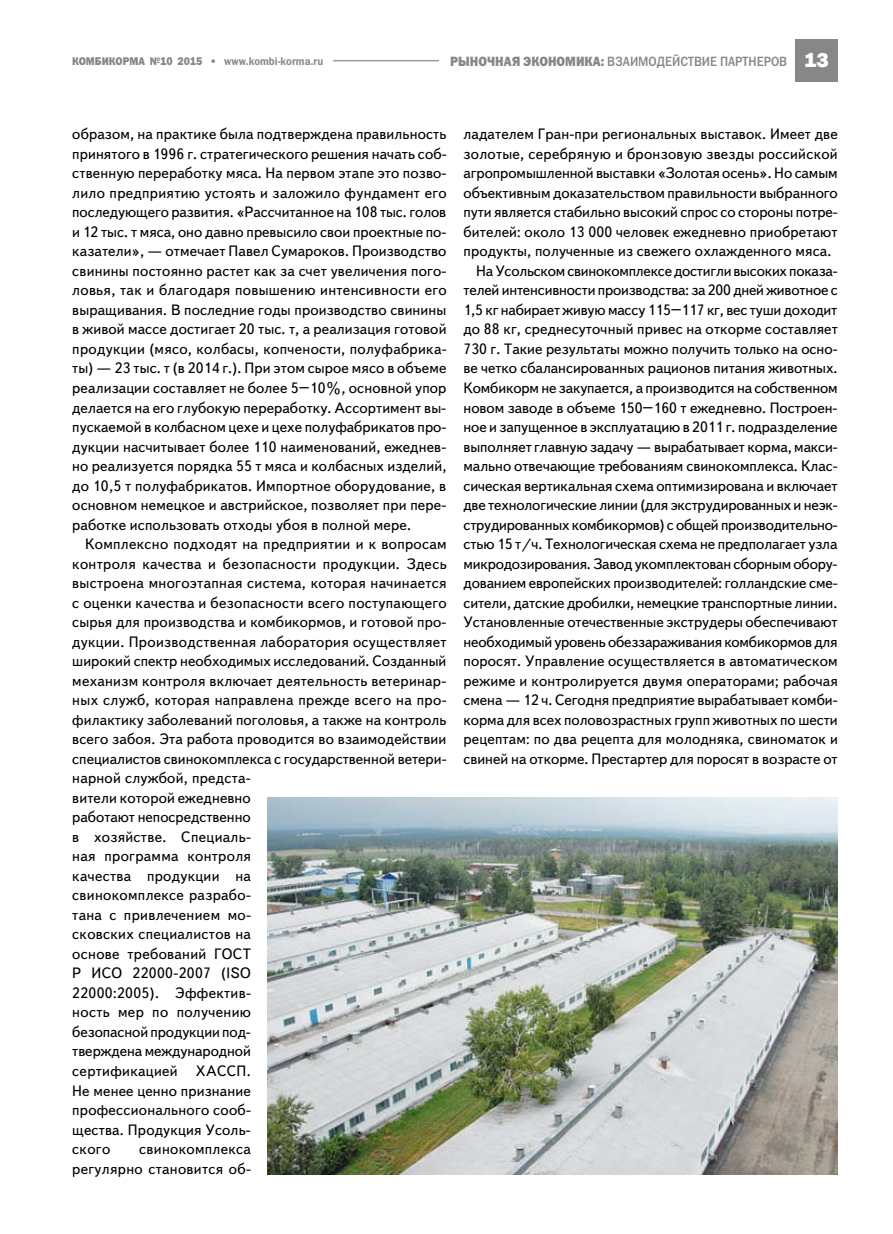
<style>
.page{position:relative;width:893px;height:1234px;background:#fff}
.page>*{position:absolute;margin:0;border:0;box-sizing:border-box;transform-origin:0 0}
.t1{font:15px/19.5px "Text Book C";color:#000;text-align:justify}
.t2{font:15px/19.5px "Text Book C";letter-spacing:.02em;color:#000}
.t3{font:13.5px "Franklin Gothic Medium C";color:#878787;scale:.9 1}
.t4{font:11.25px "Franklin Gothic Heavy C";color:#878787;scale:.9 1}
.s1{font-family:"Franklin Gothic Demi C"}
.s2{font-family:"Franklin Gothic Heavy C"}
.s3{font-family:"Franklin Gothic";font-weight:800;font-size:21px;color:#fff}
</style>
<div class="page">
<div style="left:795px;top:39px;width:43px;height:42px;background:#878787"></div>
<hr style="left:333px;top:60px;width:106px;height:1px;background:#9d9c9c">
<img style="left:268px;top:797px;width:570px;height:377px">
<p class="t4" style="left:72px;top:54px;width:281px">КОМБИКОРМА №10 2015 • <span class="s1">www.kombi-korma.ru</span></p>
<p class="t3" style="left:450px;top:54px;width:422px"><span class="s2">РЫНОЧНАЯ ЭКОНОМИКА:</span> ВЗАИМОДЕЙСТВИЕ ПАРТНЕРОВ <span class="s3">13</span></p>
<p class="t1" style="left:72px;top:125px;width:376px">образом, на практике была подтверждена правильность принятого в 1996 г. стратегического решения начать соб&shy;ственную переработку мяса. На первом этапе это позво&shy;лило предприятию устоять и заложило фундамент его последующего развития. «Рассчитанное на 108 тыс. голов и 12 тыс. т мяса, оно давно превысило свои проектные по&shy;казатели», — отмечает Павел Сумароков. Производство свинины постоянно растет как за счет увеличения пого&shy;ловья, так и благодаря повышению интенсивности его выращивания. В последние годы производство свинины в живой массе достигает 20 тыс. т, а реализация готовой продукции (мясо, колбасы, копчености, полуфабрика&shy;ты) — 23 тыс. т (в 2014 г.). При этом сырое мясо в объеме реализации составляет не более 5–10%, основной упор делается на его глубокую переработку. Ассортимент вы&shy;пускаемой в колбасном цехе и цехе полуфабрикатов про&shy;дукции насчитывает более 110 наименований, ежеднев&shy;но реализуется порядка 55 т мяса и колбасных изделий, до 10,5 т полуфабрикатов. Импортное оборудование, в основном немецкое и австрийское, позволяет при пере&shy;работке использовать отходы убоя в полной мере.</p>
<p class="t2" style="left:72px;top:534px;width:376px;text-indent:13px">Комплексно подходят на предприятии и к вопросам контроля качества и безопасности продукции. Здесь выстроена многоэтапная система, которая начинается с оценки качества и безопасности всего поступающего сырья для производства и комбикормов, и готовой про&shy;дукции. Производственная лаборатория осуществляет широкий спектр необходимых исследований. Созданный механизм контроля включает деятельность ветеринар&shy;ных служб, которая направлена прежде всего на про&shy;филактику заболеваний поголовья, а также на контроль всего забоя. Эта работа проводится во взаимодействии специалистов свинокомплекса с государственной ветери&shy;нарной службой, предста-<br>вители которой ежедневно<br>работают непосредственно<br>в хозяйстве. Специаль-<br>ная программа контроля<br>качества продукции на<br>свинокомплексе разрабо-<br>тана с привлечением мо-<br>сковских специалистов на<br>основе требований ГОСТ<br>Р ИСО 22000-2007 (ISO<br>22000:2005). Эффектив-<br>ность мер по получению<br>безопасной продукции под-<br>тверждена международной<br>сертификацией ХАССП.<br>Не менее ценно признание<br>профессионального сооб-<br>щества. Продукция Усоль-<br>ского</p>
<p class="t2" style="left:72px;top:1139px;width:180px;text-align:right">свинокомплекса регулярно становится об-</p>
<p class="t1" style="left:463px;top:125px;width:376px">ладателем Гран-при региональных выставок. Имеет две</p>
<p class="t2" style="left:463px;top:144px;width:376px">золотые, серебряную и бронзовую звезды российской</p>
<p class="t1" style="left:463px;top:164px;width:376px">агропромышленной выставки «Золотая осень». Но самым</p>
<p class="t1" style="left:463px;top:183px;width:376px">объективным доказательством правильности выбранного</p>
<p class="t1" style="left:463px;top:203px;width:376px">пути является стабильно высокий спрос со стороны потре-</p>
<p class="t1" style="left:463px;top:222px;width:376px">бителей: около 13 000 человек ежедневно приобретают</p>
<p class="t1" style="left:463px;top:242px;width:370px">продукты, полученные из свежего охлажденного мяса.</p>
<p class="t1" style="left:476px;top:261px;width:363px">На Усольском свинокомплексе достигли высоких показа-</p>
<p class="t1" style="left:463px;top:281px;width:376px">телей интенсивности производства: за 200 дней животное с</p>
<p class="t1" style="left:463px;top:300px;width:375px">1,5 кг набирает живую массу 115–117 кг, вес туши доходит</p>
<p class="t1" style="left:463px;top:320px;width:376px">до 88 кг, среднесуточный привес на откорме составляет</p>
<p class="t1" style="left:463px;top:339px;width:376px">730 г. Такие результаты можно получить только на осно-</p>
<p class="t1" style="left:463px;top:359px;width:376px">ве четко сбалансированных рационов питания животных.</p>
<p class="t1" style="left:463px;top:378px;width:376px">Комбикорм не закупается, а производится на собственном</p>
<p class="t1" style="left:463px;top:398px;width:376px">новом заводе в объеме 150–160 т ежедневно. Построен-</p>
<p class="t1" style="left:463px;top:417px;width:376px">ное и запущенное в эксплуатацию в 2011 г. подразделение</p>
<p class="t1" style="left:463px;top:437px;width:376px">выполняет главную задачу — вырабатывает корма, макси-</p>
<p class="t1" style="left:463px;top:456px;width:376px">мально отвечающие требованиям свинокомплекса. Клас-</p>
<p class="t1" style="left:463px;top:476px;width:376px">сическая вертикальная схема оптимизирована и включает</p>
<p class="t1" style="left:463px;top:495px;width:376px">две технологические линии (для экструдированных и неэк-</p>
<p class="t1" style="left:463px;top:515px;width:376px">струдированных комбикормов) с общей производительно-</p>
<p class="t1" style="left:463px;top:534px;width:375px">стью 15 т/ч. Технологическая схема не предполагает узла</p>
<p class="t1" style="left:463px;top:554px;width:375px">микродозирования. Завод укомплектован сборным обору-</p>
<p class="t1" style="left:463px;top:573px;width:376px">дованием европейских производителей: голландские сме-</p>
<p class="t1" style="left:463px;top:593px;width:375px">сители, датские дробилки, немецкие транспортные линии.</p>
<p class="t1" style="left:463px;top:612px;width:376px">Установленные отечественные экструдеры обеспечивают</p>
<p class="t1" style="left:463px;top:632px;width:375px">необходимый уровень обеззараживания комбикормов для</p>
<p class="t1" style="left:463px;top:651px;width:376px">поросят. Управление осуществляется в автоматическом</p>
<p class="t1" style="left:463px;top:671px;width:376px">режиме и контролируется двумя операторами; рабочая</p>
<p class="t1" style="left:463px;top:690px;width:376px">смена — 12 ч. Сегодня предприятие вырабатывает комби-</p>
<p class="t1" style="left:463px;top:710px;width:376px">корма для всех половозрастных групп животных по шести</p>
<p class="t1" style="left:463px;top:729px;width:376px">рецептам: по два рецепта для молодняка, свиноматок и</p>
<p class="t1" style="left:463px;top:749px;width:376px">свиней на откорме. Престартер для поросят в возрасте от</p>
</div>
